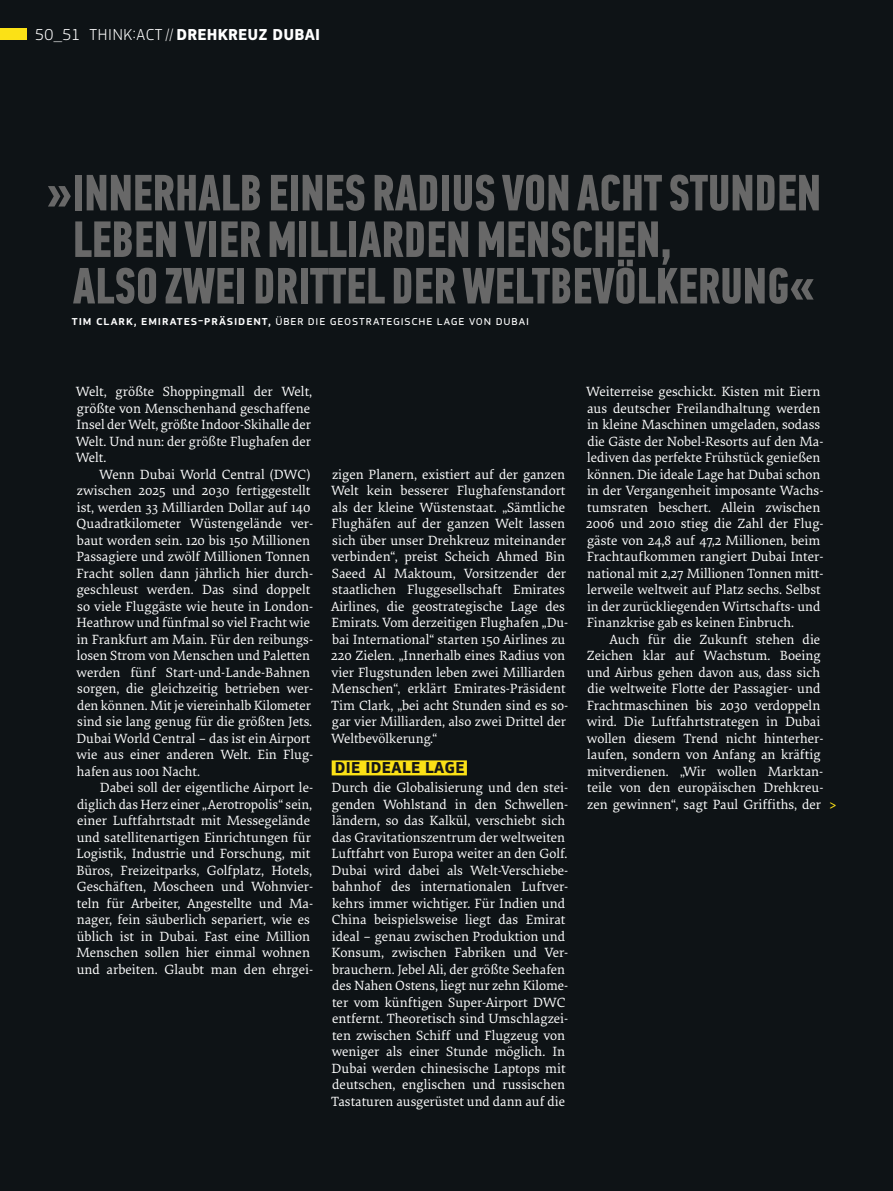
<style>
.page{position:relative;width:893px;height:1191px;background:#0e1316}
.page>*{position:absolute;margin:0;border:0;box-sizing:border-box;transform-origin:0 0}
.t1{font:700 51px/46.5px "PF Din Text Comp Pro";letter-spacing:-.005em;color:#686868}
.t2{font:300 16.5px "PF Square Sans Pro";color:#fff}
.t3{font:700 16.5px "PF Square Sans Pro";letter-spacing:.02em;color:#151616}
.t4{font:13.95px/16.5px "Elena Trial";color:#fff}
.t5{font:13.95px "PF Square Sans Pro";color:#fbe116}
.t6{font:13.35px "PF Square Sans Pro";letter-spacing:.06em;color:#fff}
.s1{font-weight:700}
.s2{font-weight:500}
</style>
<div class="page">
<div style="left:332px;top:760px;width:135px;height:15px;background:#fbe116"></div>
<div style="left:0;top:29px;width:27px;height:11px;background:#fbe116"></div>
<p class="t2" style="left:35px;top:25px;width:284px">50_51 THINK:ACT // <span class="s1">DREHKREUZ DUBAI</span></p>
<h1 class="t1" style="left:73px;top:170px;width:750px;text-indent:-27px">» INNERHALB EINES RADIUS VO N ACHT STUNDEN<br>LEBEN VIER MILLIARDEN MENSCHEN,<br>ALSO ZWEI DRITTEL DER WELTBEVÖLKERUNG«</h1>
<p class="t6" style="left:72px;top:313px;width:459px"><span class="s2">Tim Clark, Emirates-Präsident,</span> über die geostrategisc he Lage von Dubai</p>
<p class="t4" style="left:76px;top:383px;width:238px">Welt, größte Shoppingmall der Welt, größte von Menschenhand geschaffene<br>Insel der Welt, größte Indoor-Skihalle der<br>Welt. Und nun: der größte Flughafen der<br>Welt.</p>
<p class="t4" style="left:76px;top:465px;width:238px;text-indent:23px">Wenn Dubai World Central (DWC) zwischen 2025 und 2030 fertiggestellt ist, werden 33 Milliarden Dollar auf 140<br>Quadratkilometer Wüstengelände ver&shy;baut worden sein. 120 bis 150 Millionen Passagiere und zwölf Millionen Tonnen Fracht sollen dann jährlich hier durch&shy;geschleust werden. Das sind doppelt so viele Fluggäste wie heute in London-Heathrow und fünfmal so viel Fracht wie in Frankfurt am Main. Für den reibungs&shy;losen Strom von Menschen und Paletten werden fünf Start-und-Lande-Bahnen sorgen, die gleichzeitig betrieben wer&shy;den können. Mit je viereinhalb Kilometer sind sie lang genug für die größten Jets.<br>Dubai World Central – das ist ein Airport wie aus einer anderen Welt. Ein Flug&shy;hafen aus 1001 Nacht.</p>
<p class="t4" style="left:76px;top:779px;width:238px;text-indent:23px">Dabei soll der eigentliche Airport le&shy;diglich das Herz einer „Aerotropolis“ sein, einer Luftfahrtstadt mit Messegelände und satellitenartigen Einrichtungen für Logistik, Industrie und Forschung, mit Büros, Freizeitparks, Golfplatz, Hotels, Geschäften, Moscheen und Wohnvier&shy;teln für Arbeiter, Angestellte und Ma&shy;nager, fein säuberlich separiert, wie es üblich ist in Dubai. Fast eine Million Menschen sollen hier einmal wohnen und arbeiten. Glaubt man den ehrgei-</p>
<p class="t4" style="left:331px;top:465px;width:239px">zigen Planern, existiert auf der ganzen Welt kein besserer Flughafenstandort als der kleine Wüstenstaat. „Sämtliche Flughäfen auf der ganzen Welt lassen sich über unser Drehkreuz miteinander verbinden“, preist Scheich Ahmed Bin Saeed Al Maktoum, Vorsitzender der staatlichen Fluggesellschaft Emirates Airlines, die geostrategische Lage des Emirats. Vom derzeitigen Flughafen „Du&shy;bai International“ starten 150 Airlines zu 220 Zielen. „Innerhalb eines Radius von vier Flugstunden leben zwei Milliarden Menschen“, erklärt Emirates-Präsident Tim Clark, „bei acht Stunden sind es so&shy;gar vier Milliarden, also zwei Drittel der Weltbevölkerung.“</p>
<p class="t3" style="left:335px;top:758px;width:58px">DIE IDEALE</p>
<p class="t3" style="left:425px;top:758px;width:39px">LAGE</p>
<p class="t4" style="left:331px;top:779px;width:239px">Durch die Globalisierung und den stei&shy;genden Wohlstand in den Schwellen&shy;ländern, so das Kalkül, verschiebt sich das Gravitationszentrum der weltweiten Luftfahrt von Europa weiter an den Golf.<br>Dubai wird dabei als Welt-Verschiebe&shy;bahnhof des internationalen Luftver&shy;kehrs immer wichtiger. Für Indien und China beispielsweise liegt das Emirat ideal – genau zwischen Produktion und Konsum, zwischen Fabriken und Ver&shy;brauchern. Jebel Ali, der größte Seehafen des Nahen Ostens, liegt nur zehn Kilome&shy;ter vom künftigen Super-Airport DWC entfernt. Theoretisch sind Umschlagzei&shy;ten zwischen Schiff und Flugzeug von weniger als einer Stunde möglich. In Dubai werden chinesische Laptops mit deutschen, englischen und russischen Tastaturen ausgerüstet und dann auf die</p>
<p class="t4" style="left:586px;top:383px;width:239px">Weiterreise geschickt. Kisten mit Eiern aus deutscher Freilandhaltung werden in kleine Maschinen umgeladen, sodass die Gäste der Nobel-Resorts auf den Ma&shy;lediven das perfekte Frühstück genießen können. Die ideale Lage hat Dubai schon in der Vergangenheit imposante Wachs&shy;tumsraten beschert. Allein zwischen 2006 und 2010 stieg die Zahl der Flug&shy;gäste von 24,8 auf 47,2 Millionen, beim Frachtaufkommen rangiert Dubai Inter&shy;national mit 2,27 Millionen Tonnen mitt&shy;lerweile weltweit auf Platz sechs. Selbst in der zurückliegenden Wirtschafts- und Finanzkrise gab es keinen Einbruch.</p>
<p class="t4" style="left:587px;top:630px;width:238px;text-indent:23px">Auch für die Zukunft stehen die Zeichen klar auf Wachstum. Boeing und Airbus gehen davon aus, dass sich die weltweite Flotte der Passagier- und Frachtmaschinen bis 2030 verdoppeln wird. Die Luftfahrtstrategen in Dubai wollen diesem Trend nicht hinterher&shy;laufen, sondern von Anfang an kräftig mitverdienen. „Wir wollen Marktan&shy;teile von den europäischen Drehkreu&shy;zen gewinnen“, sagt Paul Griffiths, der</p>
<p class="t5" style="left:829px;top:797px;width:9px">&gt;</p>
</div>
